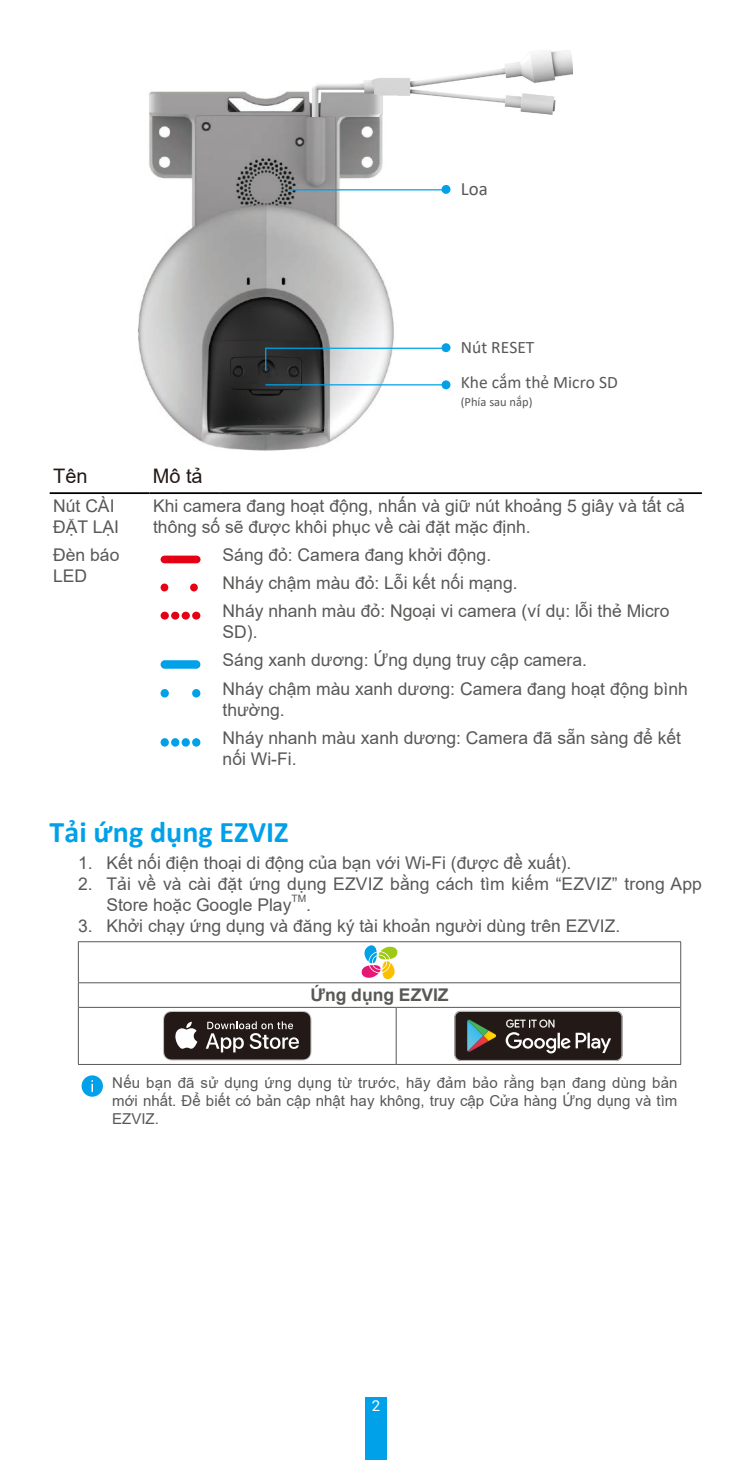
<style>
.page{position:relative;width:752px;height:1460px;background:#fff}
.page>*{position:absolute;margin:0;border:0;box-sizing:border-box;transform-origin:0 0}
.t1{font:700 30px "Calibri";color:#00a1e9}
.t2{font:20px "Arial";color:#231916}
.t3{font:18.75px "Calibri";color:#595857}
.t4{font:17.5px/21px "Arial";color:#595857}
.t5{font:17.5px "Calibri";color:#595857}
.t6{font:700 17.5px "Arial";color:#595857}
.t7{font:15px/18px "Arial";color:#595857;text-align:justify}
.t8{font:15px "Roboto";color:#fff}
.t9{font:12.5px "Calibri";color:#595857}
.t10{font:10.25px "Arial";color:#595857}
</style>
<div class="page">
<div style="left:365px;top:1398px;width:21px;height:62px;background:#00a1e9"></div>
<img style="left:138px;top:91px;width:259px;height:360px">
<img style="left:316px;top:50px;width:256px;height:65px">
<img style="left:310px;top:86px;width:87px;height:30px">
<svg style="left:265px;top:349px;width:1px;height:22px"></svg>
<hr style="left:265px;top:348px;width:182px;height:1px;background:#00a1e9">
<div style="left:441px;top:380px;width:9px;height:9px;background:#00a1e9;border-radius:50%"></div>
<hr style="left:289px;top:189px;width:158px;height:1px;background:#00a1e9">
<div style="left:441px;top:185px;width:9px;height:9px;background:#00a1e9;border-radius:50%"></div>
<div style="left:441px;top:343px;width:9px;height:9px;background:#00a1e9;border-radius:50%"></div>
<hr style="left:265px;top:384px;width:182px;height:1px;background:#00a1e9">
<hr style="left:50px;top:492px;width:92px;height:2px;background:#000">
<svg style="left:142px;top:492px;width:15px;height:2px"></svg>
<hr style="left:157px;top:492px;width:62px;height:2px;background:#000">
<hr style="left:219px;top:492px;width:482px;height:2px;background:#000">
<div style="left:160px;top:556px;width:40px;height:7px;background:#e60013;border-radius:4px"></div>
<div style="left:160px;top:583px;width:8px;height:8px;background:#e60013;border-radius:50%"></div>
<div style="left:190px;top:583px;width:8px;height:8px;background:#e60013;border-radius:50%"></div>
<div style="left:160px;top:612px;width:9px;height:8px;background:#e60013;border-radius:50%"></div>
<div style="left:192px;top:612px;width:8px;height:8px;background:#e60013;border-radius:50%"></div>
<div style="left:171px;top:612px;width:8px;height:8px;background:#e60013;border-radius:50%"></div>
<div style="left:181px;top:612px;width:9px;height:8px;background:#e60013;border-radius:50%"></div>
<div style="left:160px;top:660px;width:40px;height:9px;background:#00a1e9;border-radius:4px"></div>
<div style="left:160px;top:689px;width:9px;height:8px;background:#00a1e9;border-radius:50%"></div>
<div style="left:192px;top:689px;width:8px;height:8px;background:#00a1e9;border-radius:50%"></div>
<div style="left:160px;top:738px;width:9px;height:9px;background:#00a1e9;border-radius:50%"></div>
<div style="left:192px;top:738px;width:8px;height:9px;background:#00a1e9;border-radius:50%"></div>
<div style="left:171px;top:738px;width:8px;height:9px;background:#00a1e9;border-radius:50%"></div>
<div style="left:181px;top:738px;width:9px;height:9px;background:#00a1e9;border-radius:50%"></div>
<hr style="left:78px;top:982px;width:318px;height:1px;background:#595857">
<hr style="left:396px;top:982px;width:284px;height:1px;background:#595857">
<hr style="left:79px;top:1007px;width:317px;height:1px;background:#595857">
<hr style="left:396px;top:1007px;width:284px;height:1px;background:#595857">
<hr style="left:395px;top:1008px;width:1px;height:56px;background:#595857">
<hr style="left:680px;top:942px;width:1px;height:40px;background:#595857">
<svg style="left:680px;top:983px;width:1px;height:24px"></svg>
<hr style="left:78px;top:941px;width:318px;height:1px;background:#595857">
<hr style="left:78px;top:942px;width:1px;height:40px;background:#595857">
<hr style="left:396px;top:941px;width:284px;height:1px;background:#595857">
<svg style="left:78px;top:983px;width:1px;height:24px"></svg>
<hr style="left:78px;top:1007px;width:1px;height:57px;background:#595857">
<hr style="left:680px;top:1007px;width:1px;height:57px;background:#595857">
<hr style="left:78px;top:1064px;width:318px;height:1px;background:#595857">
<hr style="left:396px;top:1064px;width:284px;height:1px;background:#595857">
<svg style="left:361px;top:945px;width:36px;height:34px"></svg>
<svg style="left:163px;top:1011px;width:148px;height:49px;background:#4c4442"></svg>
<svg style="left:454px;top:1011px;width:168px;height:50px;background:#443e3b"></svg>
<div style="left:81px;top:1075px;width:22px;height:22px;background:#00a1e9;border-radius:50%"></div>
<svg style="left:91px;top:1080px;width:2px;height:12px"></svg>
<p class="t3" style="left:460px;top:176px;width:28px">Loa</p>
<p class="t5" style="left:460px;top:335px;width:75px">Nút RESET</p>
<p class="t5" style="left:460px;top:370px;width:158px">Khe cắm thẻ Micro SD</p>
<p class="t9" style="left:460px;top:393px;width:73px">(Phía sau nắp)</p>
<p class="t2" style="left:53px;top:462px;width:36px">Tên</p>
<p class="t2" style="left:153px;top:462px;width:52px">Mô tả</p>
<p class="t4" style="left:53px;top:495px;width:67px">Nút CÀI<br>ĐẶT LẠI</p>
<p class="t4" style="left:153px;top:495px;width:533px">Khi camera đang hoạt động, nhấn và giữ nút khoảng 5 giây và tất cả thông số sẽ được khôi phục về cài đặt mặc định.</p>
<p class="t4" style="left:53px;top:544px;width:68px">Đèn báo<br>LED</p>
<p class="t4" style="left:222px;top:540px;width:448px;line-height:28.2px">Sáng đỏ: Camera đang khởi động.<br>Nháy chậm màu đỏ: Lỗi kết nối mạng.<br>Nháy nhanh màu đỏ: Ngoại vi camera (ví dụ: lỗi thẻ Micro</p>
<p class="t4" style="left:222px;top:618px;width:466px;line-height:28.5px">SD).<br>Sáng xanh dương: Ứng dụng truy cập camera.<br>Nháy chậm màu xanh dương: Camera đang hoạt động bình</p>
<p class="t4" style="left:222px;top:696px;width:460px;line-height:28.2px">thường.<br>Nháy nhanh màu xanh dương: Camera đã sẵn sàng để kết</p>
<p class="t4" style="left:222px;top:748px;width:75px">nối Wi-Fi.</p>
<h1 class="t1" style="left:50px;top:811px;width:240px">Tải ứng dụng EZVIZ</h1>
<p class="t4" style="left:78px;top:852px;width:494px">1. Kết nối điện thoại di động của bạn với Wi-Fi (được đề xuất).</p>
<p class="t4" style="left:106px;top:873px;width:597px;text-indent:-28px">2. Tải về và cài đặt ứng dụng EZVIZ bằng cách tìm kiếm “EZVIZ” trong App<br>Store hoặc Google Play</p>
<p class="t10" style="left:291px;top:892px;width:16px">TM</p>
<p class="t4" style="left:306px;top:894px;width:6px">.</p>
<p class="t4" style="left:78px;top:915px;width:543px">3. Khởi chạy ứng dụng và đăng ký tài khoản người dùng trên EZVIZ.</p>
<p class="t6" style="left:310px;top:983px;width:140px">Ứng dụng EZVIZ</p>
<p class="t7" style="left:112px;top:1074px;width:566px">Nếu bạn đã sử dụng ứng dụng từ trước, hãy đảm bảo rằng bạn đang dùng bản mới nhất. Để biết có bản cập nhật hay không, truy cập Cửa hàng Ứng dụng và tìm EZVIZ.</p>
<p class="t8" style="left:371px;top:1395px;width:10px">2</p>
</div>
